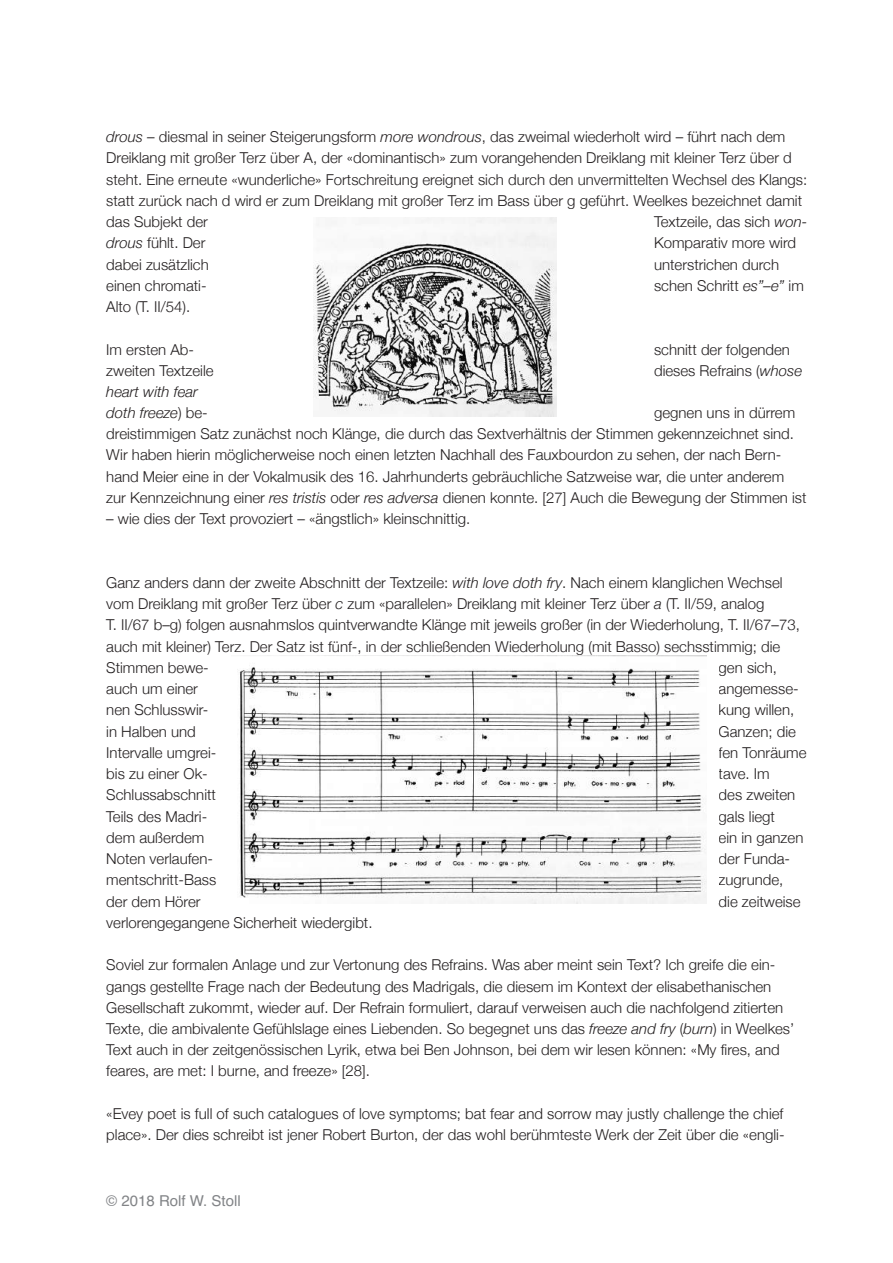
<style>
.page{position:relative;width:893px;height:1263px;background:#fff}
.page>*{position:absolute;margin:0;border:0;box-sizing:border-box;transform-origin:0 0}
.t1{font:300 15px/21.3px "Helvetica Neue";color:#231f20}
.t2{font:italic 300 15px/21.1px "Helvetica Neue";color:#231f20}
.t3{font:15px "Helvetica";color:#828487}
.s1{font-style:italic}
.s2{font-style:normal}
</style>
<div class="page">
<img style="left:314px;top:218px;width:243px;height:198px">
<img style="left:237px;top:656px;width:469px;height:247px">
<p class="t1" style="left:106px;top:126px;width:702px"><span class="s1">drous</span> – diesmal in seiner Steigerungsform <span class="s1">more wondrous</span>, das zweimal wiederholt wird – führt nach dem Dreiklang mit großer Terz über A, der «dominantisch» zum vorangehenden Dreiklang mit kleiner Terz über d steht. Eine erneute «wunderliche» Fortschreitung ereignet sich durch den unvermittelten Wechsel des Klangs: statt zurück nach d wird er zum Dreiklang mit großer Terz im Bass über g geführt. Weelkes bezeichnet damit das Subjekt der</p>
<p class="t1" style="left:654px;top:211px;width:155px">Textzeile, das sich <span class="s1">won-</span></p>
<p class="t1" style="left:106px;top:232px;width:101px"><span class="s1">drous</span> fühlt. Der</p>
<p class="t1" style="left:654px;top:232px;width:143px">Komparativ more wird</p>
<p class="t1" style="left:106px;top:253px;width:104px">dabei zusätzlich</p>
<p class="t1" style="left:654px;top:253px;width:127px">unterstrichen durch</p>
<p class="t1" style="left:106px;top:274px;width:102px">einen chromati-</p>
<p class="t1" style="left:654px;top:274px;width:151px">schen Schritt <span class="s1">es”–e”</span> im</p>
<p class="t1" style="left:106px;top:296px;width:85px">Alto (T. II/54).</p>
<p class="t1" style="left:106px;top:338px;width:89px">Im ersten Ab-</p>
<p class="t1" style="left:654px;top:338px;width:137px">schnitt der folgenden</p>
<p class="t1" style="left:106px;top:359px;width:109px">zweiten Textzeile</p>
<p class="t1" style="left:654px;top:359px;width:150px">dieses Refrains (<span class="s1">whose</span></p>
<p class="t2" style="left:106px;top:381px;width:103px">heart with fear doth freeze<span class="s2">) be-</span></p>
<p class="t1" style="left:106px;top:402px;width:702px;text-indent:548px">gegnen uns in dürrem dreistimmigen Satz zunächst noch Klänge, die durch das Sextverhältnis der Stimmen gekennzeichnet sind.<br>Wir haben hierin möglicherweise noch einen letzten Nachhall des Fauxbourdon zu sehen, der nach Bern&shy;hand Meier eine in der Vokalmusik des 16. Jahrhunderts gebräuchliche Satzweise war, die unter anderem zur Kennzeichnung einer <span class="s1">res tristis</span> oder <span class="s1">res adversa</span> dienen konnte. [27] Auch die Bewegung der Stimmen ist</p>
<p class="t1" style="left:106px;top:508px;width:365px">– wie dies der Text provoziert – «ängstlich» kleinschnittig.</p>
<p class="t1" style="left:106px;top:572px;width:695px">Ganz anders dann der zweite Abschnitt der Textzeile: <span class="s1">with love doth fry</span>. Nach einem klanglichen Wechsel vom Dreiklang mit großer Terz über <span class="s1">c</span> zum «parallelen» Dreiklang mit kleiner Terz über <span class="s1">a</span> (T. II/59, analog<br>T. II/67 b–g) folgen ausnahmslos quintverwandte Klänge mit jeweils großer (in der Wiederholung, T. II/67–73, auch mit kleiner) Terz. Der Satz ist fünf-, in der schließenden Wiederholung (mit Basso) sechsstimmig; die Stimmen bewe-</p>
<p class="t1" style="left:719px;top:656px;width:60px">gen sich,</p>
<p class="t1" style="left:106px;top:678px;width:93px">auch um einer</p>
<p class="t1" style="left:719px;top:678px;width:82px">angemesse-</p>
<p class="t1" style="left:106px;top:699px;width:103px">nen Schlusswir-</p>
<p class="t1" style="left:719px;top:699px;width:77px">kung willen,</p>
<p class="t1" style="left:106px;top:720px;width:91px">in Halben und</p>
<p class="t1" style="left:719px;top:720px;width:79px">Ganzen; die</p>
<p class="t1" style="left:106px;top:741px;width:112px">Intervalle umgrei-</p>
<p class="t1" style="left:719px;top:741px;width:89px">fen Tonräume</p>
<p class="t1" style="left:106px;top:763px;width:103px">bis zu einer Ok-</p>
<p class="t1" style="left:719px;top:763px;width:53px">tave. Im</p>
<p class="t1" style="left:106px;top:784px;width:111px">Schlussabschnitt</p>
<p class="t1" style="left:719px;top:784px;width:78px">des zweiten</p>
<p class="t1" style="left:106px;top:805px;width:102px">Teils des Madri-</p>
<p class="t1" style="left:719px;top:805px;width:58px">gals liegt</p>
<p class="t1" style="left:106px;top:826px;width:100px">dem außerdem</p>
<p class="t1" style="left:719px;top:826px;width:86px">ein in ganzen</p>
<p class="t1" style="left:106px;top:848px;width:108px">Noten verlaufen-</p>
<p class="t1" style="left:719px;top:848px;width:73px">der Funda-</p>
<p class="t1" style="left:106px;top:869px;width:111px">mentschritt-Bass</p>
<p class="t1" style="left:719px;top:869px;width:66px">zugrunde,</p>
<p class="t1" style="left:106px;top:890px;width:96px">der dem Hörer</p>
<p class="t1" style="left:719px;top:890px;width:83px">die zeitweise</p>
<p class="t1" style="left:106px;top:911px;width:268px">verlorengegangene Sicherheit wiedergibt.</p>
<p class="t1" style="left:106px;top:954px;width:689px">Soviel zur formalen Anlage und zur Vertonung des Refrains. Was aber meint sein Text? Ich greife die ein&shy;gangs gestellte Frage nach der Bedeutung des Madrigals, die diesem im Kontext der elisabethanischen Gesellschaft zukommt, wieder auf. Der Refrain formuliert, darauf verweisen auch die nachfolgend zitierten Texte, die ambivalente Gefühlslage eines Liebenden. So begegnet uns das <span class="s1">freeze and fry</span> (<span class="s1">burn</span>) in Weelkes’ Text auch in der zeitgenössischen Lyrik, etwa bei Ben Johnson, bei dem wir lesen können: «My fires, and feares, are met: I burne, and freeze» [28].</p>
<p class="t1" style="left:106px;top:1103px;width:680px">«Evey poet is full of such catalogues of love symptoms; bat fear and sorrow may justly challenge the chief place». Der dies schreibt ist jener Robert Burton, der das wohl berühmteste Werk der Zeit über die «engli-</p>
<p class="t3" style="left:106px;top:1192px;width:136px">© 2018 Rolf W. Stoll</p>
</div>
